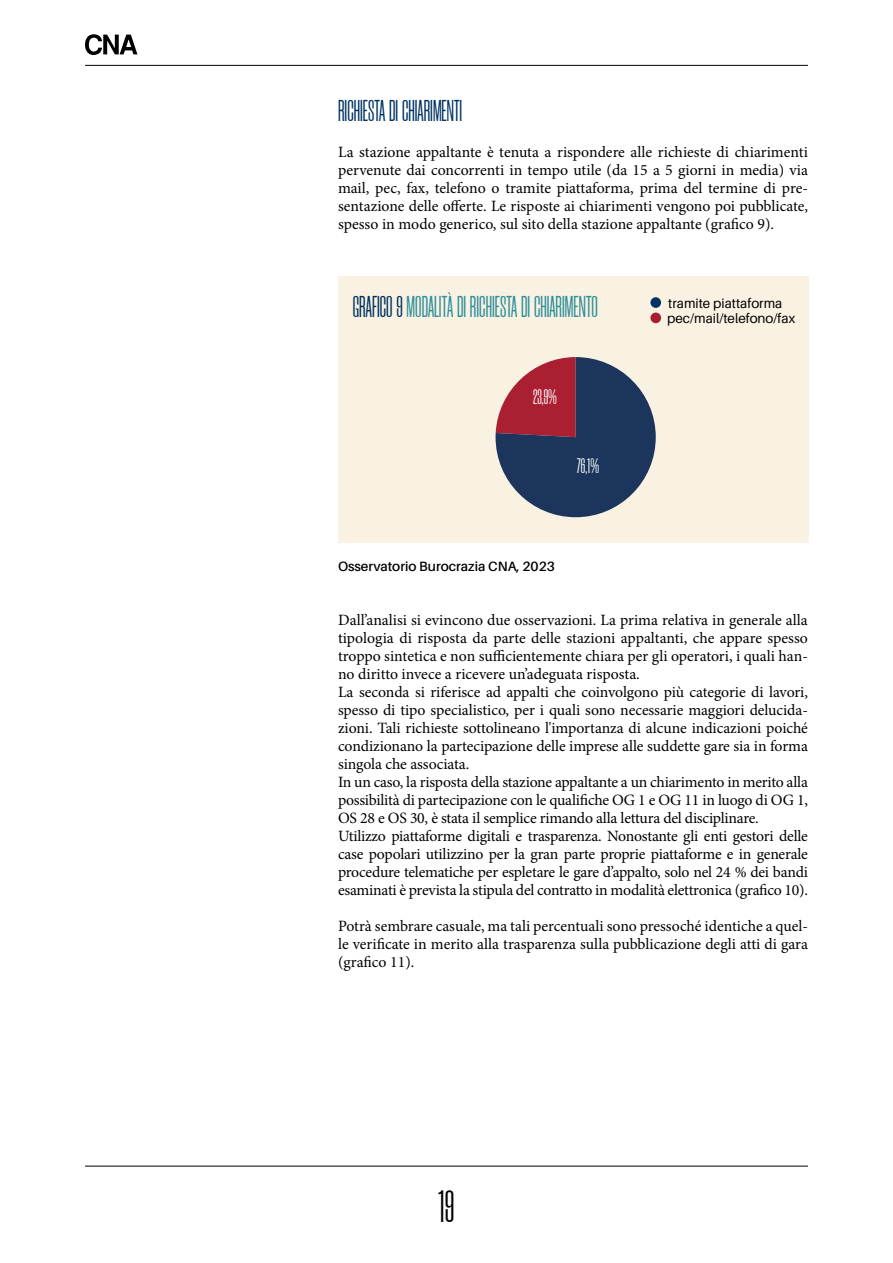
<style>
.page{position:relative;width:893px;height:1263px;background:#fff}
.page>*{position:absolute;margin:0;border:0;box-sizing:border-box;transform-origin:0 0}
.t1{font:45px "Morganite";color:#000}
.t2{font:30px "Morganite";color:#2f8f9a}
.t3{font:30px "Morganite";color:#003361}
.t4{font:21px "Morganite";color:#fff}
.t5{font:15.75px/18px "Minion Pro";letter-spacing:-.01em;color:#000;text-align:justify}
.t6{font:13.5px/15.3px "Aileron";color:#000}
.t7{font:600 13.5px "Aileron";color:#000}
.s1{color:#003361}
</style>
<div class="page">
<svg style="left:85px;top:34px;width:52px;height:21px"></svg>
<hr style="left:85px;top:65px;width:723px;height:1px;background:#000">
<hr style="left:85px;top:1166px;width:723px;height:1px;background:#000">
<div style="left:338px;top:276px;width:470px;height:267px;background:#f9f1e2"></div>
<svg style="left:496px;top:357px;width:71px;height:71px"></svg>
<svg style="left:496px;top:357px;width:160px;height:160px;background:#3e3052"></svg>
<div style="left:650px;top:297px;width:11px;height:11px;background:#003361;border-radius:50%"></div>
<div style="left:650px;top:313px;width:11px;height:10px;background:#a91d2f;border-radius:50%"></div>
<h2 class="t3" style="left:338px;top:96px;width:126px">RICHIESTA DI CHIARIMENTI</h2>
<p class="t5" style="left:338px;top:143px;width:471px">La stazione appaltante è tenuta a rispondere alle richieste di chiarimenti pervenute dai concorrenti in tempo utile (da 15 a 5 giorni in media) via mail, pec, fax, telefono o tramite piattaforma, prima del termine di pre&shy;sentazione delle offerte. Le risposte ai chiarimenti vengono poi pubblicate, spesso in modo generico, sul sito della stazione appaltante (grafico 9).</p>
<h2 class="t2" style="left:353px;top:292px;width:246px"><span class="s1">GRAFICO 9</span> MODALITÀ DI RICHIESTA DI CHIARIMENTO</h2>
<h3 class="t4" style="left:533px;top:386px;width:25px">23,9%</h3>
<h3 class="t4" style="left:577px;top:456px;width:24px">76,1%</h3>
<p class="t7" style="left:338px;top:559px;width:218px">Osservatorio Burocrazia CNA, 2023</p>
<p class="t6" style="left:667px;top:296px;width:129px">tramite piattaforma pec/mail/telefono/fax</p>
<p class="t5" style="left:338px;top:611px;width:471px;text-align:left">Dall’analisi si evincono due osservazioni. La prima relativa in generale alla tipologia di risposta da parte delle stazioni appaltanti, che appare spesso troppo sintetica e non sufficientemente chiara per gli operatori, i quali han&shy;no diritto invece a ricevere un’adeguata risposta.<br>La seconda si riferisce ad appalti che coinvolgono più categorie di lavori, spesso di tipo specialistico, per i quali sono necessarie maggiori delucida&shy;zioni. Tali richieste sottolineano l'importanza di alcune indicazioni poiché condizionano la partecipazione delle imprese alle suddette gare sia in forma singola che associata.<br>In un caso, la risposta della stazione appaltante a un chiarimento in merito alla possibilità di partecipazione con le qualifiche OG 1 e OG 11 in luogo di OG 1, OS 28 e OS 30, è stata il semplice rimando alla lettura del disciplinare.<br>Utilizzo piattaforme digitali e trasparenza. Nonostante gli enti gestori delle case popolari utilizzino per la gran parte proprie piattaforme e in generale procedure telematiche per espletare le gare d’appalto, solo nel 24 % dei bandi esaminati è prevista la stipula del contratto in modalità elettronica (grafico 10).</p>
<p class="t5" style="left:338px;top:917px;width:471px">Potrà sembrare casuale, ma tali percentuali sono pressoché identiche a quel&shy;le verificate in merito alla trasparenza sulla pubblicazione degli atti di gara (grafico 11).</p>
<h1 class="t1" style="left:438px;top:1184px;width:18px">19</h1>
</div>
